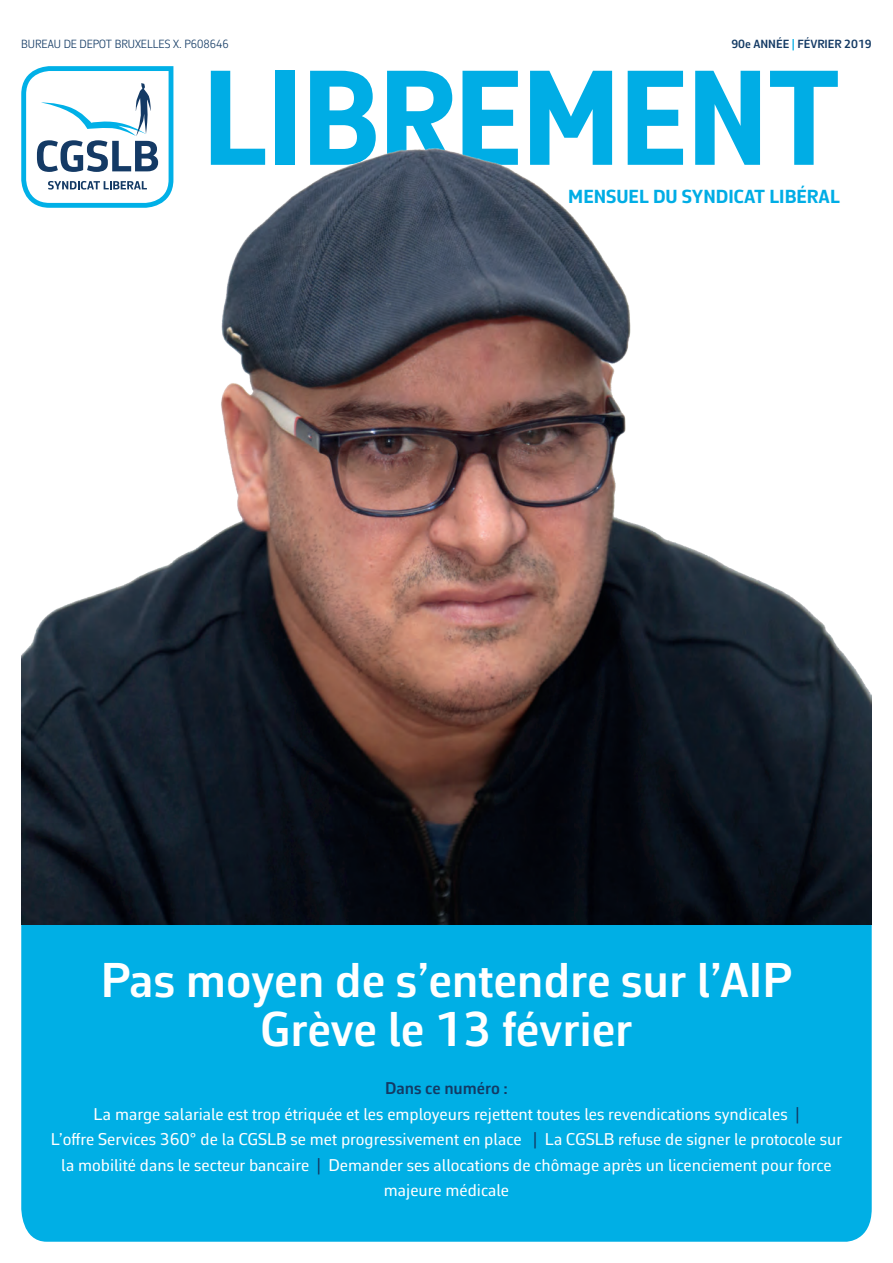
<style>
.page{position:relative;width:893px;height:1263px;background:#fff}
.page>*{position:absolute;margin:0;border:0;box-sizing:border-box;transform-origin:0 0}
.t1{font:700 136.65px "Corbeau Con Pro";color:#00ade5}
.t2{font:600 49.5px/49.5px "Corbeau Pro";color:#fff;text-align:center}
.t3{font:700 19.2px "Corbeau Pro";color:#00ade5}
.t4{font:17.25px/25.5px "Corbeau Pro";color:#fff;text-align:center}
.t5{font:300 12px "Corbeau Con Pro";color:#133a64}
.t6{font:600 12px "Corbeau Pro";color:#133a64}
.s1{color:#00ade5}
.s2{color:#143a65}
.s3{font-weight:600;color:#133a64}
.s4{color:#133a64}
</style>
<div class="page">
<svg style="left:22px;top:66px;width:151px;height:21px"></svg>
<div style="left:21px;top:925px;width:851px;height:317px;background:#00afe5"></div>
<img style="left:21px;top:87px;width:851px;height:838px">
<p class="t5" style="left:21px;top:36px;width:209px">BUREAU DE DEPOT BRUXELLES X. P608646</p>
<p class="t6" style="left:731px;top:36px;width:142px">90e ANNÉE <span class="s1">|</span> <span class="s2">FÉVRIER</span> 2019</p>
<h1 class="t1" style="left:203px;top:27px;width:638px">LIBREMENT</h1>
<p class="t3" style="left:568px;top:183px;width:273px">MENSUEL DU SYNDICAT LIBÉRAL</p>
<h2 class="t2" style="left:101px;top:955px;width:693px">Pas moyen de s’entendre sur l’AIP<br>Grève le 13 février</h2>
<p class="t4" style="left:51px;top:1075px;width:793px"><span class="s3">Dans ce numéro :<br></span>La marge salariale est trop étriquée et les employeurs rejettent toutes les revendications syndicales <span class="s4">|<br></span>L’offre Services 360° de la CGSLB se met progressivement en place <span class="s4">|</span> La CGSLB refuse de signer le protocole sur la mobilité dans le secteur bancaire <span class="s4">|</span> Demander ses allocations de chômage après un licenciement pour force majeure médicale</p>
</div>
